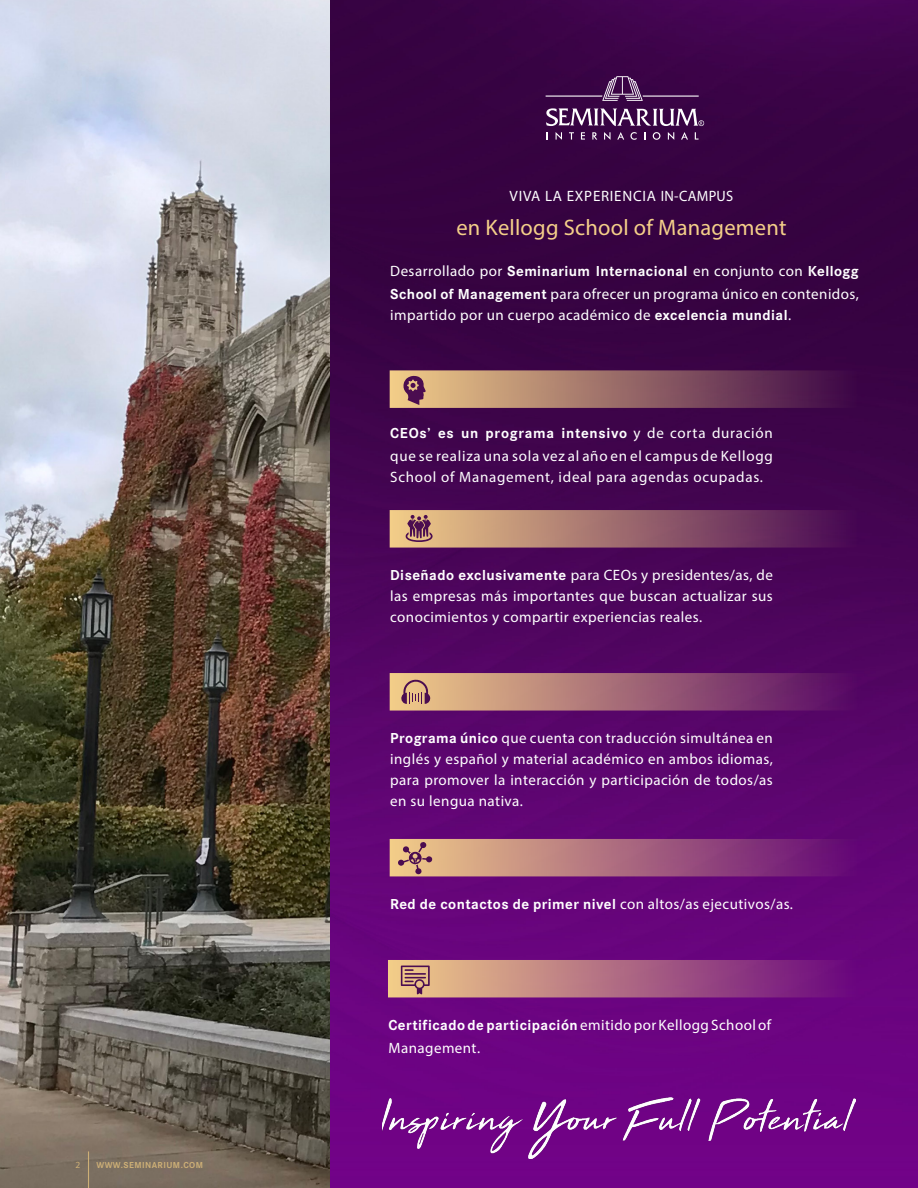
<style>
.page{position:relative;width:918px;height:1188px;background:#fff}
.page>*{position:absolute;margin:0;border:0;box-sizing:border-box;transform-origin:0 0}
.t1{font:22.5px "Myriad Pro";letter-spacing:.01em;color:#f4cf89}
.t2{font:15px/21px "Myriad Pro";letter-spacing:.03em;color:#fff;text-align:justify}
.t3{font:700 15px "Corporate S";letter-spacing:.03em;color:#fff}
.t4{font:15px/21px "Myriad Pro";letter-spacing:.05em;color:#fff}
.t5{font:700 15px "Corporate S";letter-spacing:.05em;color:#fff}
.t6{font:9.45px "Myriad Pro";color:#cdaf76}
.t7{font:700 9px "Corporate S";letter-spacing:.05em;color:#cdaf76}
.s1{font-family:"Myriad Pro";font-weight:400}
.s2{font-family:"Corporate S";font-weight:700}
</style>
<div class="page">
<img style="left:330px;top:0;width:588px;height:1188px">
<img style="left:0;top:0;width:330px;height:1188px">
<svg style="left:556px;top:132px;width:6px;height:8px"></svg>
<svg style="left:569px;top:132px;width:5px;height:8px"></svg>
<svg style="left:581px;top:132px;width:4px;height:8px"></svg>
<svg style="left:592px;top:132px;width:5px;height:8px"></svg>
<svg style="left:604px;top:132px;width:7px;height:8px"></svg>
<svg style="left:617px;top:132px;width:7px;height:8px"></svg>
<svg style="left:630px;top:132px;width:7px;height:8px"></svg>
<svg style="left:653px;top:132px;width:7px;height:8px"></svg>
<svg style="left:668px;top:132px;width:6px;height:8px"></svg>
<svg style="left:681px;top:132px;width:7px;height:8px"></svg>
<svg style="left:695px;top:132px;width:4px;height:8px"></svg>
<hr style="left:546px;top:96px;width:57px;height:1px;background:#fff">
<hr style="left:643px;top:96px;width:56px;height:1px;background:#fff">
<svg style="left:602px;top:76px;width:41px;height:25px"></svg>
<svg style="left:546px;top:108px;width:158px;height:18px"></svg>
<hr style="left:88px;top:1151px;width:1px;height:37px;background:#cdaf76">
<div style="left:390px;top:370px;width:483px;height:38px;background:linear-gradient(to right,#f3ce89,#360044)"></div>
<svg style="left:403px;top:375px;width:23px;height:30px"></svg>
<div style="left:390px;top:510px;width:483px;height:38px;background:linear-gradient(to right,#f3cd89,#400051)"></div>
<div style="left:390px;top:673px;width:483px;height:38px;background:linear-gradient(to right,#f3cd89,#500063)"></div>
<svg style="left:400px;top:679px;width:31px;height:25px"></svg>
<div style="left:388px;top:960px;width:484px;height:37px;background:linear-gradient(to right,#f3cd89,#65007e)"></div>
<svg style="left:401px;top:966px;width:29px;height:28px"></svg>
<div style="left:390px;top:839px;width:483px;height:37px;background:linear-gradient(to right,#f3ce89,#5e0075)"></div>
<svg style="left:398px;top:842px;width:35px;height:32px"></svg>
<svg style="left:406px;top:515px;width:27px;height:27px"></svg>
<img style="left:383px;top:1097px;width:473px;height:62px">
<p class="t6" style="left:76px;top:1159px;width:6px">2</p>
<p class="t7" style="left:96px;top:1158px;width:108px">WWW.SEMINARIUM.COM</p>
<p class="t4" style="left:510px;top:185px;width:225px">VIVA LA EXPERIENCIA IN-CAMPUS</p>
<h1 class="t1" style="left:456px;top:214px;width:332px">en Kellogg School of Management</h1>
<p class="t3" style="left:390px;top:261px;width:470px"><span class="s1">Desarrollado por</span> Seminarium Internacional <span class="s1">en conjunto con</span> Kellogg</p>
<p class="t2" style="left:390px;top:283px;width:470px"><span class="s2">School of Management</span> para ofrecer un programa único en contenidos, impartido por un cuerpo académico de <span class="s2">excelencia mundial</span>.</p>
<p class="t5" style="left:390px;top:423px;width:384px">CEOs’ es un programa intensivo <span class="s1">y de corta duración</span></p>
<p class="t4" style="left:390px;top:445px;width:384px">que se realiza una sola vez al año en el campus de Kellogg<br>School of Management, ideal para agendas ocupadas.</p>
<p class="t2" style="left:390px;top:564px;width:384px"><span class="s2">Diseñado exclusivamente</span> para CEOs y presidentes/as, de las empresas más importantes que buscan actualizar sus conocimientos y compartir experiencias reales.</p>
<p class="t2" style="left:390px;top:728px;width:384px"><span class="s2">Programa único</span> que cuenta con traducción simultánea en inglés y español y material académico en ambos idiomas, para promover la interacción y participación de todos/as en su lengua nativa.</p>
<p class="t3" style="left:390px;top:894px;width:404px">Red de contactos de primer nivel <span class="s1">con altos/as ejecutivos/as.</span></p>
<p class="t3" style="left:388px;top:1015px;width:384px">Certificado de participación <span class="s1">emitido por Kellogg School of</span></p>
<p class="t2" style="left:388px;top:1037px;width:93px">Management.</p>
</div>
